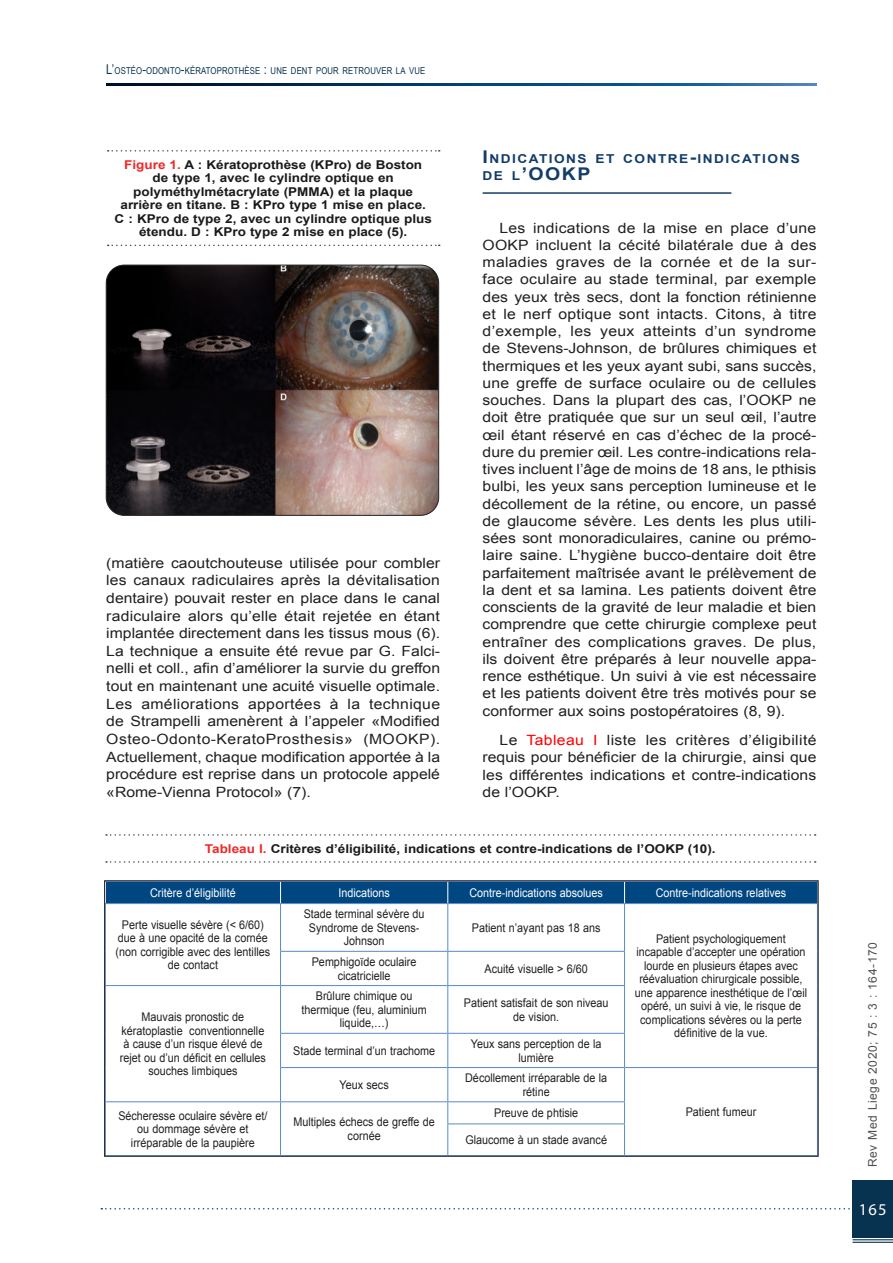
<style>
.page{position:relative;width:893px;height:1263px;background:#fff}
.page>*{position:absolute;margin:0;border:0;box-sizing:border-box;transform-origin:0 0}
.Titre_1_2020{font:700 17.55px "Arial";color:#133d69;scale:1.11 1}
.t1{font:16.5px "Myriad Pro";color:#fff}
.Texte_2020{font:14.1px/17.2px "Arial";color:#231f20;text-align:justify;scale:1.11 1}
.Titre_1_2020-2{font:700 12.3px "Arial";letter-spacing:.105em;color:#133d69;scale:1.11 1}
.Légendes_Tab_et_Fig{font:700 12.15px/13.5px "Arial";color:#1a1a1a;text-align:center;scale:1.11 1}
.Tableau_Texte_2020{font:12px/13.5px "Arial";color:#231f20;text-align:center;scale:.9 1}
.Tableau_Texte_2020-2{font:12px "Arial";color:#fff;scale:.9 1}
.t2{font:12px "Arial";letter-spacing:.05em;color:#505050}
.t3{font:9.45px "Arial Narrow";letter-spacing:.015em;color:#073250}
.s1{font-size:13.5px}
.s2{color:#ee2928}
.s3{font-size:17.55px}
.s4{font-size:12.3px}
.s5{color:#f00}
</style>
<div class="page">
<svg style="left:101px;top:1208px;width:752px;height:1px"></svg>
<div style="left:853px;top:1180px;width:40px;height:57px;background:#073250"></div>
<hr style="left:853px;top:1239px;width:40px;height:1px;background:#073250">
<hr style="left:853px;top:1242px;width:40px;height:1px;background:#073250">
<svg style="left:106px;top:84px;width:710px;height:1px"></svg>
<hr style="left:483px;top:192px;width:248px;height:2px;background:#133d69">
<img style="left:106px;top:265px;width:332px;height:250px">
<div style="left:106px;top:265px;width:333px;height:251px;border:1px solid #231f20;border-radius:18px"></div>
<svg style="left:108px;top:150px;width:332px;height:2px"></svg>
<svg style="left:108px;top:245px;width:332px;height:1px"></svg>
<svg style="left:106px;top:834px;width:710px;height:2px"></svg>
<svg style="left:106px;top:861px;width:710px;height:2px"></svg>
<svg style="left:106px;top:904px;width:711px;height:251px"></svg>
<div style="left:106px;top:882px;width:711px;height:21px;background:#004782"></div>
<hr style="left:625px;top:903px;width:193px;height:1px;background:#5a8ac7">
<hr style="left:625px;top:1067px;width:193px;height:1px;background:#5a8ac7">
<hr style="left:105px;top:903px;width:176px;height:1px;background:#5a8ac7">
<hr style="left:281px;top:903px;width:167px;height:1px;background:#5a8ac7">
<hr style="left:280px;top:904px;width:1px;height:47px;background:#5a8ac7">
<hr style="left:448px;top:903px;width:177px;height:1px;background:#5a8ac7">
<hr style="left:447px;top:904px;width:1px;height:47px;background:#5a8ac7">
<hr style="left:624px;top:904px;width:1px;height:47px;background:#5a8ac7">
<hr style="left:280px;top:951px;width:168px;height:1px;background:#5a8ac7">
<hr style="left:280px;top:952px;width:1px;height:33px;background:#5a8ac7">
<hr style="left:448px;top:951px;width:177px;height:1px;background:#5a8ac7">
<hr style="left:447px;top:952px;width:1px;height:33px;background:#5a8ac7">
<hr style="left:624px;top:952px;width:1px;height:33px;background:#5a8ac7">
<hr style="left:105px;top:985px;width:176px;height:1px;background:#5a8ac7">
<hr style="left:281px;top:985px;width:167px;height:1px;background:#5a8ac7">
<hr style="left:280px;top:986px;width:1px;height:47px;background:#5a8ac7">
<hr style="left:448px;top:985px;width:177px;height:1px;background:#5a8ac7">
<hr style="left:447px;top:986px;width:1px;height:47px;background:#5a8ac7">
<hr style="left:624px;top:986px;width:1px;height:47px;background:#5a8ac7">
<hr style="left:280px;top:1033px;width:168px;height:1px;background:#5a8ac7">
<hr style="left:280px;top:1034px;width:1px;height:33px;background:#5a8ac7">
<hr style="left:448px;top:1033px;width:177px;height:1px;background:#5a8ac7">
<hr style="left:447px;top:1034px;width:1px;height:33px;background:#5a8ac7">
<hr style="left:624px;top:1034px;width:1px;height:33px;background:#5a8ac7">
<hr style="left:280px;top:1067px;width:168px;height:1px;background:#5a8ac7">
<hr style="left:280px;top:1068px;width:1px;height:33px;background:#5a8ac7">
<hr style="left:448px;top:1067px;width:177px;height:1px;background:#5a8ac7">
<hr style="left:447px;top:1068px;width:1px;height:33px;background:#5a8ac7">
<hr style="left:624px;top:1068px;width:1px;height:33px;background:#5a8ac7">
<hr style="left:105px;top:1101px;width:176px;height:1px;background:#5a8ac7">
<hr style="left:281px;top:1101px;width:167px;height:1px;background:#5a8ac7">
<svg style="left:280px;top:1102px;width:1px;height:22px"></svg>
<hr style="left:448px;top:1101px;width:177px;height:1px;background:#5a8ac7">
<svg style="left:447px;top:1102px;width:1px;height:21px"></svg>
<svg style="left:624px;top:1102px;width:1px;height:21px"></svg>
<hr style="left:280px;top:1124px;width:1px;height:31px;background:#5a8ac7">
<hr style="left:447px;top:1123px;width:178px;height:1px;background:#5a8ac7">
<hr style="left:447px;top:1124px;width:1px;height:31px;background:#5a8ac7">
<hr style="left:624px;top:1124px;width:1px;height:31px;background:#5a8ac7">
<p class="t3" style="left:106px;top:63px;width:321px"><span class="s1">L’</span>OSTÉO<span class="s1">-</span>ODONTO<span class="s1">-</span>KÉRATOPROTHÈSE <span class="s1">:</span> UNE DENT POUR RETROUVER LA VUE</p>
<p class="Légendes_Tab_et_Fig" style="left:115px;top:158px;width:287px"><span class="s2">Figure 1.</span> A : Kératoprothèse (KPro) de Boston<br>de type 1, avec le cylindre optique en polyméthylmétacrylate (PMMA) et la plaque arrière en titane. B : KPro type 1 mise en place.<br>C : KPro de type 2, avec un cylindre optique plus étendu. D : KPro type 2 mise en place (5).</p>
<p class="Texte_2020" style="left:106px;top:554px;width:302px;line-height:17.7px">(matière caoutchouteuse utilisée pour combler les canaux radiculaires après la dévitalisation dentaire) pouvait rester en place dans le canal radiculaire alors qu’elle était rejetée en étant implantée directement dans les tissus mous (6).<br>La technique a ensuite été revue par G. Falci&shy;nelli et coll., afin d’améliorer la survie du greffon tout en maintenant une acuité visuelle optimale.<br>Les améliorations apportées à la technique de Strampelli amenèrent à l’appeler «Modified Osteo-Odonto-KeratoProsthesis» (MOOKP).<br>Actuellement, chaque modification apportée à la procédure est reprise dans un protocole appelé «Rome-Vienna Protocol» (7).</p>
<p class="Titre_1_2020-2" style="left:483px;top:151px;width:287px"><span class="s3">I</span> NDICATIONS ET CONTRE<span class="s3">-</span>INDICATIONS</p>
<p class="Titre_1_2020" style="left:483px;top:162px;width:56px"><span class="s4">DE L</span>’OOKP</p>
<p class="Texte_2020" style="left:483px;top:219px;width:302px;text-indent:17px">Les indications de la mise en place d’une OOKP incluent la cécité bilatérale due à des maladies graves de la cornée et de la sur&shy;face oculaire au stade terminal, par exemple des yeux très secs, dont la fonction rétinienne et le nerf optique sont intacts. Citons, à titre d’exemple, les yeux atteints d’un syndrome de Stevens-Johnson, de brûlures chimiques et thermiques et les yeux ayant subi, sans succès, une greffe de surface oculaire ou de cellules souches. Dans la plupart des cas, l’OOKP ne doit être pratiquée que sur un seul œil, l’autre œil étant réservé en cas d’échec de la procé&shy;dure du premier œil. Les contre-indications rela&shy;tives incluent l’âge de moins de 18 ans, le pthisis bulbi, les yeux sans perception lumineuse et le décollement de la rétine, ou encore, un passé de glaucome sévère. Les dents les plus utili&shy;sées sont monoradiculaires, canine ou prémo&shy;laire saine. L’hygiène bucco-dentaire doit être parfaitement maîtrisée avant le prélèvement de la dent et sa lamina. Les patients doivent être conscients de la gravité de leur maladie et bien comprendre que cette chirurgie complexe peut entraîner des complications graves. De plus, ils doivent être préparés à leur nouvelle appa&shy;rence esthétique. Un suivi à vie est nécessaire et les patients doivent être très motivés pour se conformer aux soins postopératoires (8, 9).</p>
<p class="Texte_2020" style="left:483px;top:732px;width:302px;text-indent:17px">Le <span class="s5">Tableau I</span> liste les critères d’éligibilité requis pour bénéficier de la chirurgie, ainsi que les différentes indications et contre-indications de l’OOKP.</p>
<p class="Légendes_Tab_et_Fig" style="left:205px;top:842px;width:462px"><span class="s2">Tableau I.</span> Critères d’éligibilité, indications et contre-indications de l’OOKP (10).</p>
<p class="Tableau_Texte_2020-2" style="left:150px;top:885px;width:97px">Critère d’éligibilité</p>
<p class="Tableau_Texte_2020-2" style="left:338px;top:885px;width:59px">Indications</p>
<p class="Tableau_Texte_2020-2" style="left:469px;top:885px;width:150px">Contre-indications absolues</p>
<p class="Tableau_Texte_2020-2" style="left:656px;top:885px;width:147px">Contre-indications relatives</p>
<p class="Tableau_Texte_2020" style="left:116px;top:918px;width:173px">Perte visuelle sévère (&lt; 6/60) due à une opacité de la cornée (non corrigible avec des lentilles de contact</p>
<p class="Tableau_Texte_2020" style="left:304px;top:907px;width:136px">Stade terminal sévère du<br>Syndrome de Stevens-<br>Johnson</p>
<p class="Tableau_Texte_2020" style="left:472px;top:921px;width:144px">Patient n’ayant pas 18 ans</p>
<p class="Tableau_Texte_2020" style="left:635px;top:932px;width:193px">Patient psychologiquement incapable d’accepter une opération lourde en plusieurs étapes avec réévaluation chirurgicale possible, une apparence inesthétique de l’œil opéré, un suivi à vie, le risque de complications sévères ou la perte définitive de la vue.</p>
<p class="Tableau_Texte_2020" style="left:312px;top:955px;width:118px">Pemphigoïde oculaire cicatricielle</p>
<p class="Tableau_Texte_2020" style="left:485px;top:962px;width:116px">Acuité visuelle &gt; 6/60</p>
<p class="Tableau_Texte_2020" style="left:301px;top:989px;width:141px">Brûlure chimique ou thermique (feu, aluminium liquide,…)</p>
<p class="Tableau_Texte_2020" style="left:464px;top:996px;width:162px">Patient satisfait de son niveau de vision.</p>
<p class="Tableau_Texte_2020" style="left:293px;top:1044px;width:159px">Stade terminal d’un trachome</p>
<p class="Tableau_Texte_2020" style="left:471px;top:1037px;width:146px">Yeux sans perception de la lumière</p>
<p class="Tableau_Texte_2020" style="left:340px;top:1078px;width:56px">Yeux secs</p>
<p class="Tableau_Texte_2020" style="left:465px;top:1071px;width:159px">Décollement irréparable de la rétine</p>
<p class="Tableau_Texte_2020" style="left:120px;top:1010px;width:164px">Mauvais pronostic de kératoplastie conventionnelle à cause d’un risque élevé de rejet ou d’un déficit en cellules souches limbiques</p>
<p class="Tableau_Texte_2020" style="left:118px;top:1109px;width:167px">Sécheresse oculaire sévère et/</p>
<p class="Tableau_Texte_2020" style="left:686px;top:1105px;width:80px">Patient fumeur</p>
<p class="Tableau_Texte_2020" style="left:131px;top:1122px;width:139px">ou dommage sévère et irréparable de la paupière</p>
<p class="Tableau_Texte_2020" style="left:293px;top:1115px;width:159px">Multiples échecs de greffe de cornée</p>
<p class="Tableau_Texte_2020" style="left:494px;top:1106px;width:95px">Preuve de phtisie</p>
<p class="Tableau_Texte_2020" style="left:465px;top:1133px;width:159px">Glaucome à un stade avancé</p>
<p class="t2" style="left:865px;top:1167px;width:227px;rotate:-90deg">Rev Med Liege 2020; 75 : 3 : 164-170</p>
<p class="t1" style="left:859px;top:1199px;width:29px">165</p>
</div>
